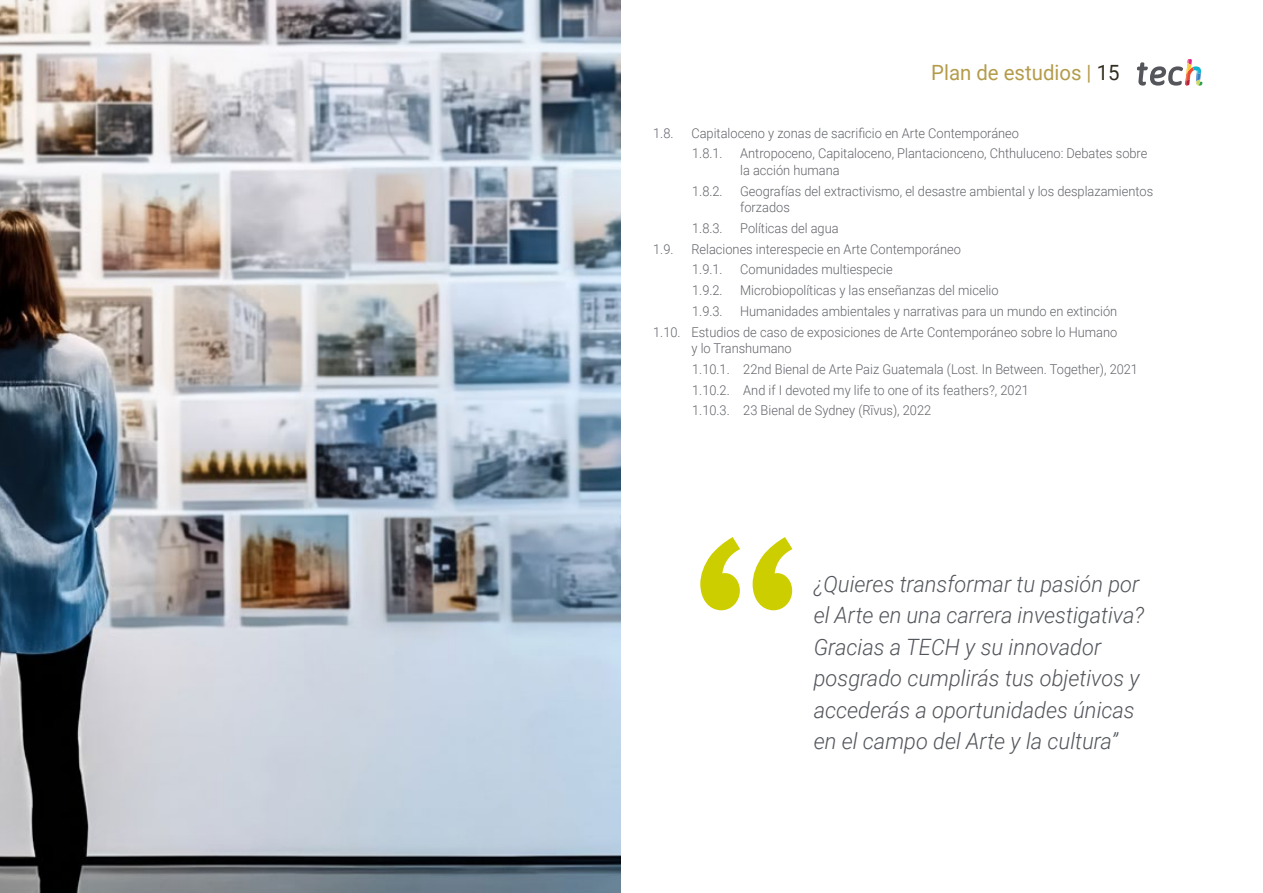
<style>
.page{position:relative;width:1263px;height:893px;background:#fff}
.page>*{position:absolute;margin:0;border:0;box-sizing:border-box;transform-origin:0 0}
.t1{font:italic 300 22.5px/31.5px "Roboto";color:#52555b}
.t2{font:21px "Roboto";color:#b49c4b}
.t3{font:300 13.5px/20.7px "Roboto";color:#61646a;scale:.95 1}
.s1{color:#312e20}
</style>
<div class="page">
<img style="left:0;top:0;width:621px;height:893px">
<svg style="left:700px;top:537px;width:92px;height:73px"></svg>
<svg style="left:1137px;top:59px;width:65px;height:27px"></svg>
<h2 class="t2" style="left:931px;top:57px;width:190px">Plan de estudios | <span class="s1">15</span></h2>
<p class="t3" style="left:653px;top:122px;width:23px">1.8.</p>
<p class="t3" style="left:691px;top:122px;width:346px">Capitaloceno y zonas de sacrificio en Arte Contemporáneo<br>1.8.1.</p>
<p class="t3" style="left:740px;top:145px;width:430px;line-height:16.5px">Antropoceno, Capitaloceno, Plantacionceno, Chthuluceno: Debates sobre la acción humana</p>
<p class="t3" style="left:692px;top:180px;width:34px">1.8.2.</p>
<p class="t3" style="left:740px;top:182px;width:436px;line-height:16.5px">Geografías del extractivismo, el desastre ambiental y los desplazamientos forzados</p>
<p class="t3" style="left:692px;top:217px;width:34px">1.8.3.</p>
<p class="t3" style="left:740px;top:217px;width:105px">Políticas del agua</p>
<p class="t3" style="left:653px;top:238px;width:23px">1.9.</p>
<p class="t3" style="left:691px;top:238px;width:285px">Relaciones interespecie en Arte Contemporáneo<br>1.9.1.</p>
<p class="t3" style="left:740px;top:259px;width:162px">Comunidades multiespecie</p>
<p class="t3" style="left:692px;top:280px;width:34px">1.9.2.</p>
<p class="t3" style="left:740px;top:280px;width:273px">Microbiopolíticas y las enseñanzas del micelio</p>
<p class="t3" style="left:692px;top:300px;width:34px">1.9.3.</p>
<p class="t3" style="left:653px;top:300px;width:490px;text-align:right">Humanidades ambientales y narrativas para un mundo en extinción<br>1.10. Estudios de caso de exposiciones de Arte Contemporáneo sobre lo Humano</p>
<p class="t3" style="left:691px;top:338px;width:472px">y lo Transhumano<br>1.10.1. 22nd Bienal de Arte Paiz Guatemala (Lost. In Between. Together), 2021<br>1.10.2. And if I devoted my life to one of its feathers?, 2021<br>1.10.3. 23 Bienal de Sydney (Rīvus), 2022</p>
<h1 class="t1" style="left:814px;top:567px;width:332px">¿Quieres transformar tu pasión por el Arte en una carrera investigativa?<br>Gracias a TECH y su innovador posgrado cumplirás tus objetivos y accederás a oportunidades únicas en el campo del Arte y la cultura”</h1>
</div>
